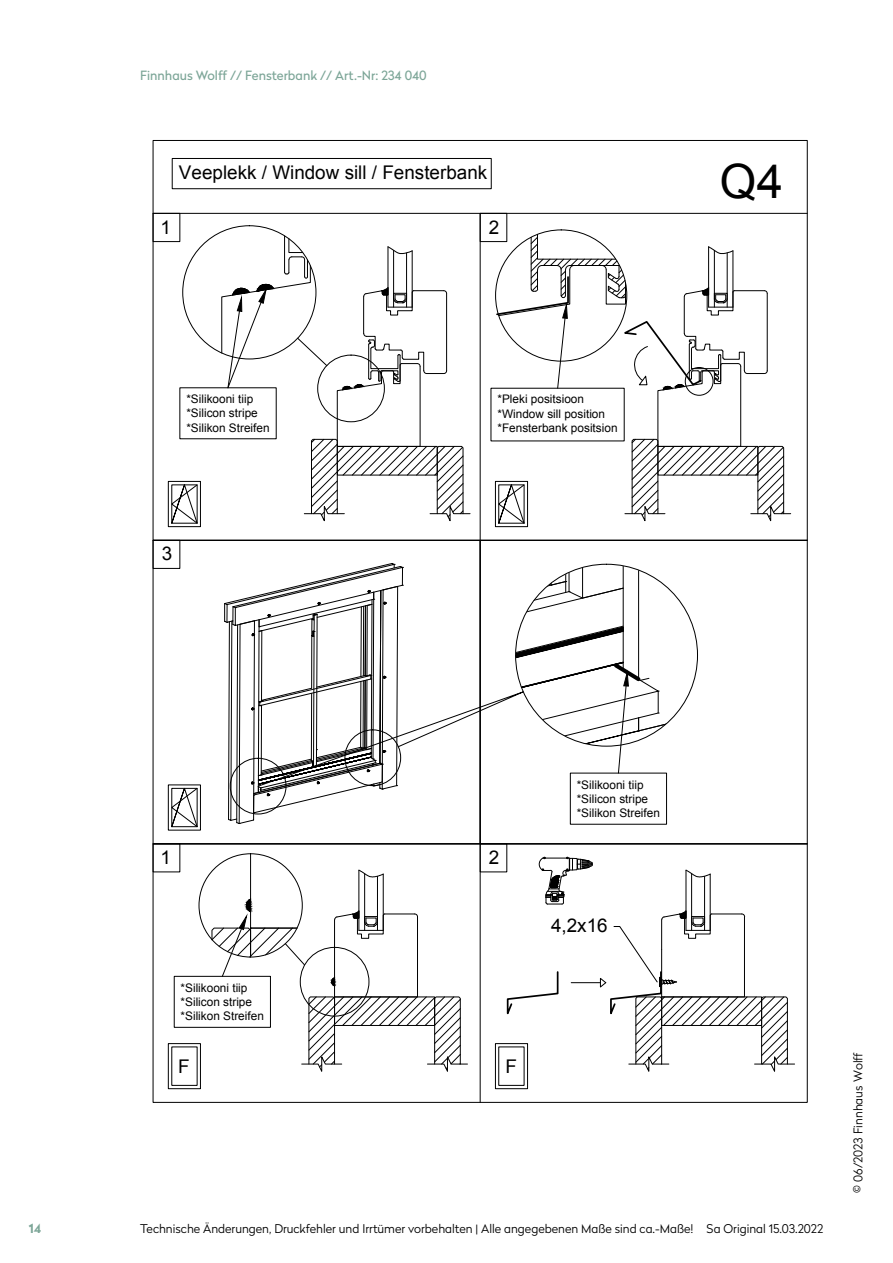
<style>
.page{position:relative;width:893px;height:1263px;background:#fff}
.page>*{position:absolute;margin:0;border:0;box-sizing:border-box;transform-origin:0 0}
.t1{font:47.4px "Arial";color:#000}
.t2{font:18.9px "Arial";color:#000}
.t3{font:12.75px "Radikal";color:#7da698}
.t4{font:700 12.75px "Radikal";color:#7da698}
.t5{font:300 12px "Radikal";color:#000}
.t6{font:11.85px/14.4px "Arial";color:#000}
</style>
<div class="page">
<img style="left:155px;top:158px;width:650px;height:380px">
<div style="left:172px;top:158px;width:320px;height:31px;border:1px solid #000"></div>
<hr style="left:153px;top:213px;width:654px;height:1px;background:#000">
<hr style="left:480px;top:213px;width:1px;height:889px;background:#000">
<hr style="left:284px;top:236px;width:1px;height:37px;background:#000">
<svg style="left:221px;top:238px;width:250px;height:286px"></svg>
<svg style="left:224px;top:563px;width:473px;height:261px"></svg>
<div style="left:570px;top:773px;width:97px;height:52px;border:1px solid #000"></div>
<div style="left:174px;top:976px;width:97px;height:52px;border:1px solid #000"></div>
<svg style="left:211px;top:853px;width:257px;height:219px"></svg>
<svg style="left:506px;top:857px;width:289px;height:215px"></svg>
<div style="left:153px;top:213px;width:27px;height:29px;border:1px solid #000"></div>
<div style="left:480px;top:213px;width:27px;height:29px;border:1px solid #000"></div>
<div style="left:153px;top:540px;width:27px;height:29px;border:1px solid #000"></div>
<div style="left:153px;top:843px;width:27px;height:29px;border:1px solid #000"></div>
<div style="left:480px;top:843px;width:27px;height:29px;border:1px solid #000"></div>
<div style="left:168px;top:481px;width:33px;height:46px;border:1px solid #000"></div>
<svg style="left:170px;top:482px;width:28px;height:42px"></svg>
<div style="left:495px;top:481px;width:33px;height:46px;border:1px solid #000"></div>
<svg style="left:495px;top:234px;width:297px;height:290px"></svg>
<div style="left:168px;top:784px;width:33px;height:46px;border:1px solid #000"></div>
<svg style="left:171px;top:787px;width:27px;height:41px"></svg>
<div style="left:168px;top:1043px;width:33px;height:46px;border:1px solid #000"></div>
<div style="left:495px;top:1043px;width:33px;height:46px;border:1px solid #000"></div>
<p class="t3" style="left:140px;top:67px;width:288px">Finnhaus Wolff // Fensterbank // Art.-Nr: 234 040</p>
<h2 class="t2" style="left:179px;top:160px;width:310px">Veeplekk / Window sill / Fensterbank</h2>
<h1 class="t1" style="left:720px;top:150px;width:65px">Q4</h1>
<h2 class="t2" style="left:160px;top:214px;width:12px">1</h2>
<h2 class="t2" style="left:489px;top:214px;width:12px">2</h2>
<p class="t6" style="left:186px;top:392px;width:85px">*Silikooni tiip *Silicon stripe *Silikon Streifen</p>
<p class="t6" style="left:497px;top:392px;width:122px">*Pleki positsioon *Window sill position *Fensterbank positsion</p>
<h2 class="t2" style="left:162px;top:541px;width:12px">3</h2>
<h2 class="t2" style="left:160px;top:845px;width:12px">1</h2>
<h2 class="t2" style="left:489px;top:845px;width:12px">2</h2>
<p class="t6" style="left:181px;top:980px;width:85px">*Silikooni tiip *Silicon stripe *Silikon Streifen</p>
<h2 class="t2" style="left:178px;top:1053px;width:13px">F</h2>
<h2 class="t2" style="left:505px;top:1053px;width:13px">F</h2>
<p class="t6" style="left:577px;top:777px;width:85px">*Silikooni tiip *Silicon stripe *Silikon Streifen</p>
<h2 class="t2" style="left:551px;top:913px;width:58px">4,2x16</h2>
<p class="t4" style="left:29px;top:1219px;width:14px">14</p>
<p class="t5" style="left:140px;top:1220px;width:684px">Technische Änderungen, Druckfehler und Irrtümer vorbehalten | Alle angegebenen Maße sind ca.-Maße! Sa Original 15.03.2022</p>
<p class="t5" style="left:850px;top:1193px;width:142px;rotate:-90deg">© 06/2023 Finnhaus Wolff</p>
</div>
